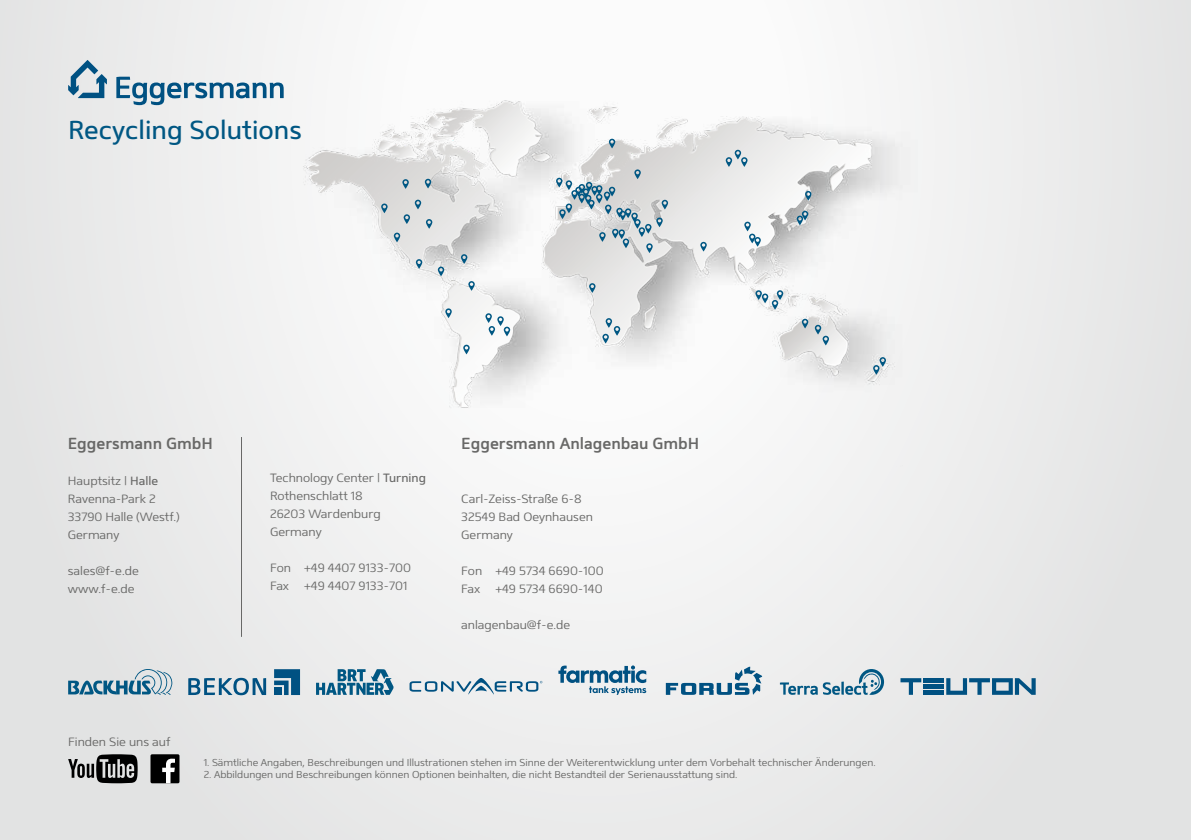
<style>
.page{position:relative;width:1191px;height:840px;background:#fff}
.page>*{position:absolute;margin:0;border:0;box-sizing:border-box;transform-origin:0 0}
.t1{font:26px "Mentone";color:#005783}
.t2{font:600 16px "Mentone";color:#686867}
.t3{font:300 12px/18px "Mentone";color:#686867}
.t4{font:300 10px "Mentone";color:#686867}
.s1{font-weight:400}
</style>
<div class="page">
<div style="left:0;top:0;width:1191px;height:839px;background:#eaebeb"></div>
<img style="left:291px;top:17px;width:610px;height:449px">
<svg style="left:463px;top:344px;width:7px;height:10px"></svg>
<svg style="left:445px;top:308px;width:7px;height:10px"></svg>
<svg style="left:468px;top:281px;width:7px;height:9px"></svg>
<svg style="left:461px;top:254px;width:6px;height:10px"></svg>
<svg style="left:438px;top:266px;width:6px;height:10px"></svg>
<svg style="left:416px;top:259px;width:6px;height:10px"></svg>
<svg style="left:381px;top:203px;width:6px;height:10px"></svg>
<svg style="left:402px;top:179px;width:7px;height:10px"></svg>
<svg style="left:394px;top:199px;width:38px;height:43px"></svg>
<svg style="left:425px;top:179px;width:6px;height:9px"></svg>
<svg style="left:485px;top:313px;width:25px;height:23px"></svg>
<svg style="left:602px;top:318px;width:18px;height:25px"></svg>
<svg style="left:589px;top:283px;width:6px;height:10px"></svg>
<svg style="left:609px;top:139px;width:6px;height:9px"></svg>
<svg style="left:700px;top:242px;width:7px;height:9px"></svg>
<svg style="left:725px;top:150px;width:22px;height:17px"></svg>
<svg style="left:744px;top:221px;width:17px;height:25px"></svg>
<svg style="left:796px;top:211px;width:12px;height:14px"></svg>
<svg style="left:805px;top:191px;width:6px;height:9px"></svg>
<svg style="left:755px;top:290px;width:28px;height:19px"></svg>
<svg style="left:802px;top:318px;width:6px;height:10px"></svg>
<svg style="left:815px;top:324px;width:14px;height:21px"></svg>
<svg style="left:873px;top:357px;width:13px;height:17px"></svg>
<svg style="left:556px;top:169px;width:112px;height:84px"></svg>
<svg style="left:558px;top:665px;width:88px;height:29px"></svg>
<svg style="left:68px;top:669px;width:104px;height:25px"></svg>
<svg style="left:780px;top:669px;width:104px;height:25px"></svg>
<svg style="left:316px;top:669px;width:78px;height:25px"></svg>
<svg style="left:666px;top:666px;width:96px;height:28px"></svg>
<div style="left:923px;top:677px;width:21px;height:5px;background:#005182"></div>
<hr style="left:923px;top:684px;width:21px;height:4px;background:#005182">
<hr style="left:923px;top:690px;width:21px;height:4px;background:#005182">
<svg style="left:900px;top:678px;width:21px;height:16px"></svg>
<svg style="left:946px;top:678px;width:89px;height:16px"></svg>
<svg style="left:409px;top:678px;width:133px;height:16px"></svg>
<svg style="left:274px;top:669px;width:26px;height:25px"></svg>
<div style="left:274px;top:686px;width:8px;height:8px;background:#005182"></div>
<svg style="left:188px;top:677px;width:78px;height:17px"></svg>
<hr style="left:241px;top:437px;width:1px;height:199px;background:#686867">
<svg style="left:68px;top:60px;width:39px;height:38px"></svg>
<svg style="left:116px;top:77px;width:168px;height:28px"></svg>
<div style="left:150px;top:753px;width:29px;height:29px;background:#000;border-radius:2px"></div>
<svg style="left:162px;top:758px;width:13px;height:24px"></svg>
<svg style="left:68px;top:754px;width:70px;height:28px"></svg>
<h1 class="t1" style="left:68px;top:114px;width:235px">Recycling Solutions</h1>
<h2 class="t2" style="left:68px;top:433px;width:146px">Eggersmann GmbH</h2>
<p class="t3" style="left:68px;top:471px;width:113px">Hauptsitz | <span class="s1">Halle<br></span>Ravenna-Park 2<br>33790 Halle (Westf.)<br>Germany</p>
<p class="t3" style="left:68px;top:561px;width:72px">sales@f-e.de www.f-e.de</p>
<p class="t3" style="left:68px;top:732px;width:104px">Finden Sie uns auf</p>
<p class="t3" style="left:270px;top:468px;width:157px">Technology Center | <span class="s1">Turning<br></span>Rothenschlatt 18<br>26203 Wardenburg<br>Germany</p>
<p class="t3" style="left:270px;top:558px;width:142px">Fon +49 4407 9133-700<br>Fax</p>
<p class="t3" style="left:304px;top:576px;width:105px">+49 4407 9133-701</p>
<h2 class="t2" style="left:461px;top:433px;width:239px">Eggersmann Anlagenbau GmbH</h2>
<p class="t3" style="left:461px;top:489px;width:133px">Carl-Zeiss-Straße 6-8<br>32549 Bad Oeynhausen<br>Germany</p>
<p class="t3" style="left:461px;top:561px;width:144px">Fon +49 5734 6690-100<br>Fax</p>
<p class="t3" style="left:495px;top:579px;width:109px">+49 5734 6690-140</p>
<p class="t3" style="left:461px;top:615px;width:110px">anlagenbau@f-e.de</p>
<p class="t4" style="left:204px;top:756px;width:673px">1. Sämtliche Angaben, Beschreibungen und Illustrationen stehen im Sinne der Weiterentwicklung unter dem Vorbehalt technischer Änderungen.</p>
<p class="t4" style="left:204px;top:768px;width:535px">2. Abbildungen und Beschreibungen können Optionen beinhalten, die nicht Bestandteil der Serienausstattung sind.</p>
</div>
